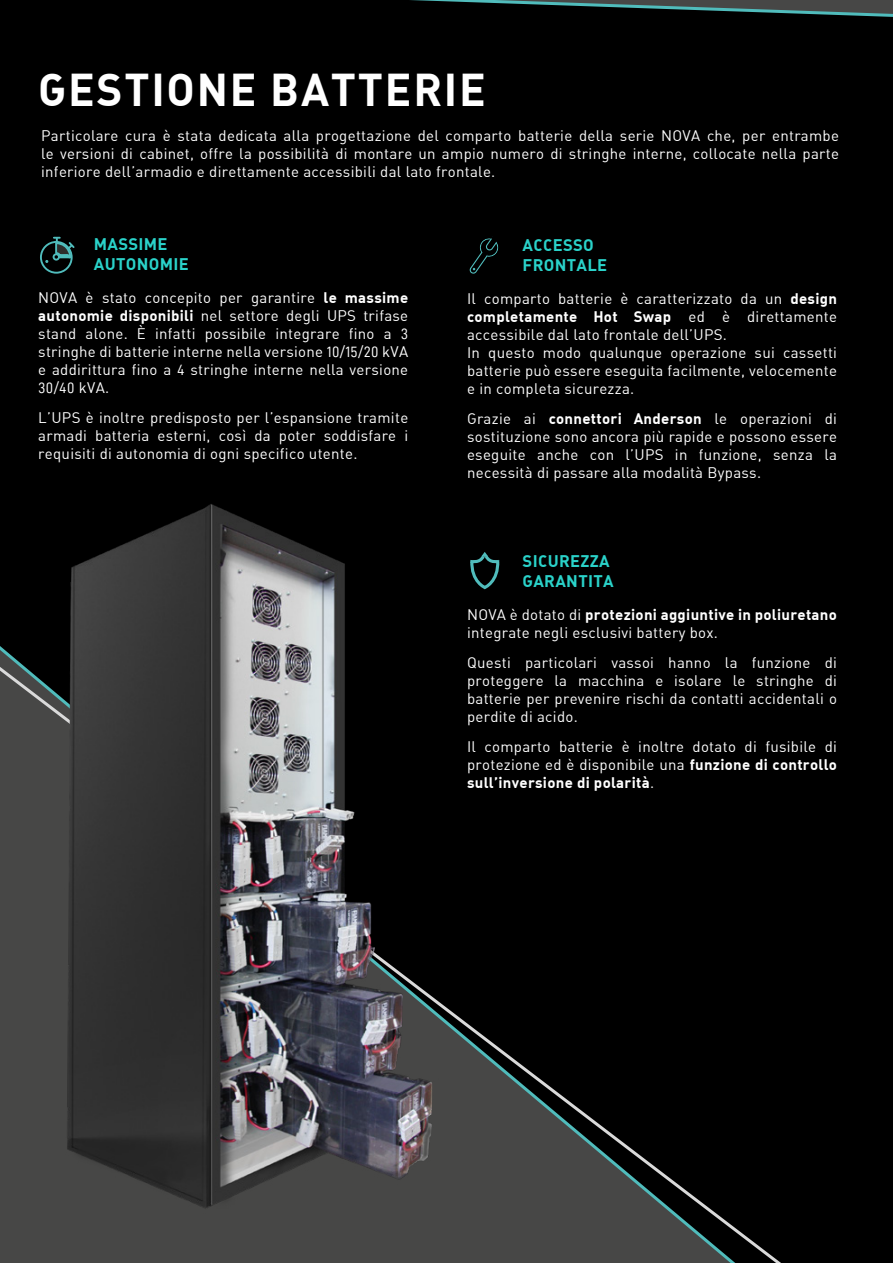
<style>
.page{position:relative;width:893px;height:1263px;background:#000}
.page>*{position:absolute;margin:0;border:0;box-sizing:border-box;transform-origin:0 0}
.t1{font:700 45px "DIN Alternate";letter-spacing:.04em;color:#fff}
.t2{font:700 16.5px/19.8px "DIN Alternate";letter-spacing:.02em;color:#2ad2c9}
.t3{font:15px/18px "DIN Alternate";letter-spacing:.02em;color:#fff;text-align:justify}
.s1{font-weight:700}
.s2{font-family:"D DIN"}
</style>
<div class="page">
<svg style="left:0;top:646px;width:781px;height:617px"></svg>
<svg style="left:410px;top:0;width:483px;height:17px"></svg>
<div style="left:40px;top:241px;width:33px;height:33px;border:2px solid #50bcbc;border-radius:50%"></div>
<div style="left:53px;top:253px;width:7px;height:8px;border:2px solid #50bcbc;border-radius:50%"></div>
<svg style="left:54px;top:237px;width:21px;height:22px"></svg>
<svg style="left:469px;top:238px;width:30px;height:36px"></svg>
<svg style="left:470px;top:552px;width:30px;height:38px"></svg>
<img style="left:43px;top:504px;width:403px;height:759px">
<h1 class="t1" style="left:38px;top:61px;width:449px">GESTIONE BATTERIE</h1>
<p class="t3" style="left:41px;top:126px;width:799px">Particolare cura è stata dedicata alla progettazione del comparto batterie della serie NOVA che, per entrambe le versioni di cabinet, offre la possibilità di montare un ampio numero di stringhe interne, collocate nella parte inferiore dell’armadio e direttamente accessibili dal lato frontale.</p>
<p class="t2" style="left:94px;top:234px;width:96px">MASSIME<br>AUTONOMIE</p>
<p class="t3" style="left:38px;top:288px;width:371px">NOVA è stato concepito per garantire <span class="s1">le massime autonomie disponibili</span> nel settore degli UPS trifase stand alone. È infatti possibile integrare fino a <span class="s2">3 </span>stringhe di batterie interne nella versione <span class="s2">10</span>/<span class="s2">15</span>/<span class="s2">20</span> kVA e addirittura fino a <span class="s2">4</span> stringhe interne nella versione <span class="s2">30</span>/<span class="s2">40</span> kVA.</p>
<p class="t3" style="left:38px;top:408px;width:371px">L’UPS è inoltre predisposto per l’espansione tramite armadi batteria esterni, così da poter soddisfare i requisiti di autonomia di ogni specifico utente.</p>
<p class="t2" style="left:523px;top:235px;width:86px">ACCESSO<br>FRONTALE</p>
<p class="t3" style="left:467px;top:289px;width:371px;text-align:left">Il comparto batterie è caratterizzato da un <span class="s1">design completamente Hot Swap</span> ed è direttamente accessibile dal lato frontale dell’UPS.<br>In questo modo qualunque operazione sui cassetti batterie può essere eseguita facilmente, velocemente e in completa sicurezza.</p>
<p class="t3" style="left:467px;top:409px;width:371px">Grazie ai <span class="s1">connettori Anderson</span> le operazioni di sostituzione sono ancora più rapide e possono essere eseguite anche con l’UPS in funzione, senza la necessità di passare alla modalità Bypass.</p>
<p class="t2" style="left:523px;top:550px;width:93px">SICUREZZA<br>GARANTITA</p>
<p class="t3" style="left:467px;top:605px;width:371px">NOVA è dotato di <span class="s1">protezioni aggiuntive in poliuretano </span>integrate negli esclusivi battery box.</p>
<p class="t3" style="left:467px;top:653px;width:371px">Questi particolari vassoi hanno la funzione di proteggere la macchina e isolare le stringhe di batterie per prevenire rischi da contatti accidentali o perdite di acido.</p>
<p class="t3" style="left:467px;top:737px;width:371px">Il comparto batterie è inoltre dotato di fusibile di protezione ed è disponibile una <span class="s1">funzione di controllo sull’inversione di polarità</span>.</p>
</div>
